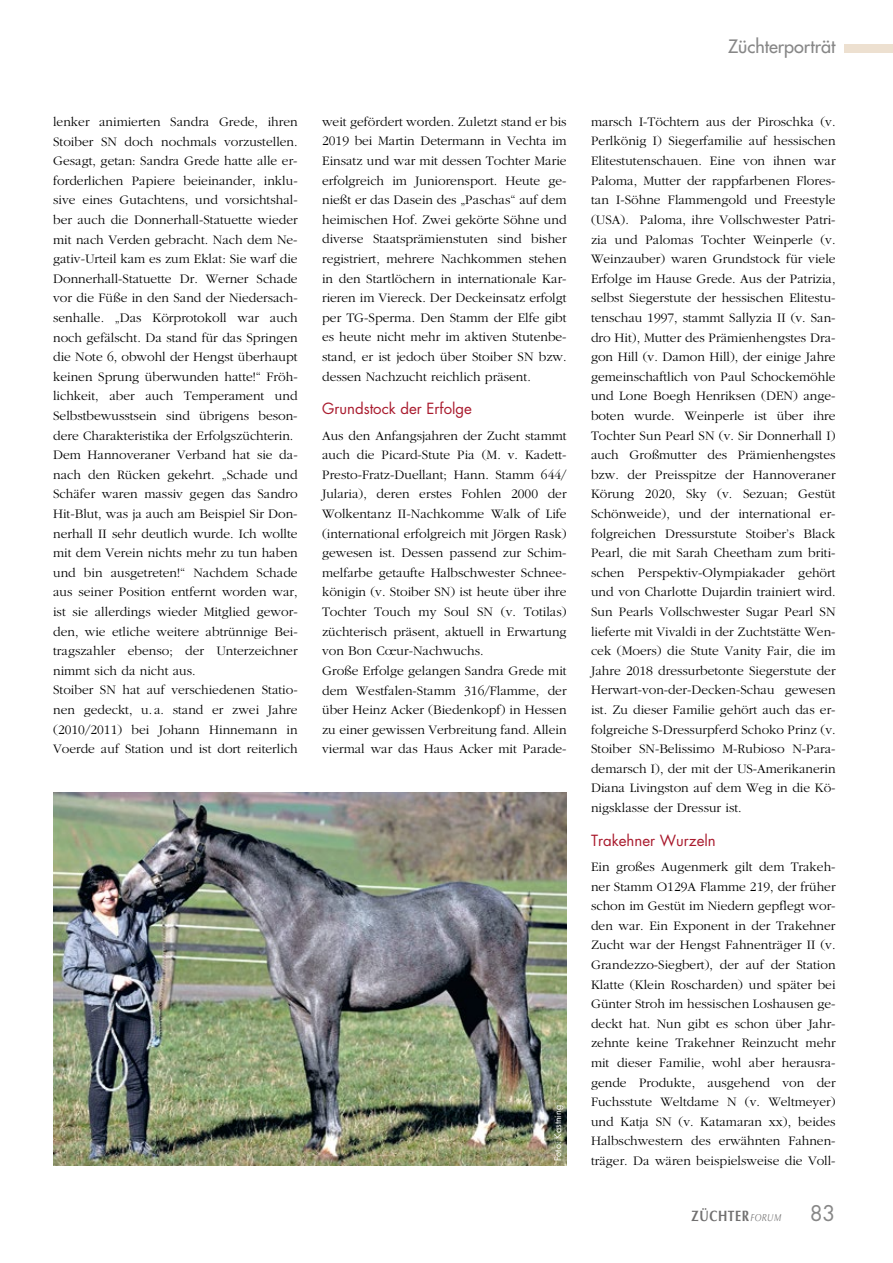
<style>
.page{position:relative;width:893px;height:1263px;background:#fff}
.page>*{position:absolute;margin:0;border:0;box-sizing:border-box;transform-origin:0 0}
.t1{font:21px "Futura Std";color:#878787}
.t2{font:500 18px "Futura Std";color:#878787}
.t3{font:15px "Futura Std";color:#a91a2d}
.t4{font:700 15px "Optima LT Std";letter-spacing:.05em;color:#706f6f;scale:.8 1}
.t5{font:300 13.5px/19.6px "ITC Garamond Std";color:#000;text-align:justify}
.t6{font:9px "Futura Std";color:#fff}
.s1{font-weight:400;font-style:italic;font-size:10.2px}
</style>
<div class="page">
<div style="left:844px;top:45px;width:49px;height:8px;background:#ede0d0"></div>
<img style="left:53px;top:792px;width:514px;height:373px">
<h2 class="t2" style="left:728px;top:35px;width:109px">Züchterporträt</h2>
<p class="t5" style="left:53px;top:112px;width:246px;text-align:left">lenker animierten Sandra Grede, ihren Stoiber SN doch nochmals vorzustellen.<br>Gesagt, getan: Sandra Grede hatte alle er&shy;forderlichen Papiere beieinander, inklu&shy;sive eines Gutachtens, und vorsichtshal&shy;ber auch die Donnerhall-Statuette wieder mit nach Verden gebracht. Nach dem Ne&shy;gativ-Urteil kam es zum Eklat: Sie warf die Donnerhall-Statuette Dr. Werner Schade vor die Füße in den Sand der Niedersach&shy;senhalle. „Das Körprotokoll war auch noch gefälscht. Da stand für das Springen die Note 6, obwohl der Hengst überhaupt keinen Sprung überwunden hatte!“ Fröh&shy;lichkeit, aber auch Temperament und Selbstbewusstsein sind übrigens beson&shy;dere Charakteristika der Erfolgszüchterin.<br>Dem Hannoveraner Verband hat sie da&shy;nach den Rücken gekehrt. „Schade und Schäfer waren massiv gegen das Sandro Hit-Blut, was ja auch am Beispiel Sir Don&shy;nerhall II sehr deutlich wurde. Ich wollte mit dem Verein nichts mehr zu tun haben und bin ausgetreten!“ Nachdem Schade aus seiner Position entfernt worden war, ist sie allerdings wieder Mitglied gewor&shy;den, wie etliche weitere abtrünnige Bei&shy;tragszahler ebenso; der Unterzeichner nimmt sich da nicht aus.<br>Stoiber SN hat auf verschiedenen Statio&shy;nen gedeckt, u. a. stand er zwei Jahre (2010/2011) bei Johann Hinnemann in Voerde auf Station und ist dort reiterlich</p>
<p class="t5" style="left:322px;top:112px;width:246px">weit gefördert worden. Zuletzt stand er bis 2019 bei Martin Determann in Vechta im Einsatz und war mit dessen Tochter Marie erfolgreich im Juniorensport. Heute ge&shy;nießt er das Dasein des „Paschas“ auf dem heimischen Hof. Zwei gekörte Söhne und diverse Staatsprämienstuten sind bisher registriert, mehrere Nachkommen stehen in den Startlöchern in internationale Kar&shy;rieren im Viereck. Der Deckeinsatz erfolgt per TG-Sperma. Den Stamm der Elfe gibt es heute nicht mehr im aktiven Stutenbe&shy;stand, er ist jedoch über Stoiber SN bzw. dessen Nachzucht reichlich präsent.</p>
<p class="t3" style="left:322px;top:399px;width:151px">Grundstock der Erfolge</p>
<p class="t5" style="left:322px;top:426px;width:246px;text-align:left">Aus den Anfangsjahren der Zucht stammt auch die Picard-Stute Pia (M. v. Kadett-Presto-Fratz-Duellant; Hann. Stamm 644/ Jularia), deren erstes Fohlen 2000 der Wolkentanz II-Nachkomme Walk of Life (international erfolgreich mit Jörgen Rask) gewesen ist. Dessen passend zur Schim&shy;melfarbe getaufte Halbschwester Schnee&shy;königin (v. Stoiber SN) ist heute über ihre Tochter Touch my Soul SN (v. Totilas) züchterisch präsent, aktuell in Erwartung von Bon Cœur-Nachwuchs.<br>Große Erfolge gelangen Sandra Grede mit dem Westfalen-Stamm 316/Flamme, der über Heinz Acker (Biedenkopf) in Hessen zu einer gewissen Verbreitung fand. Allein viermal war das Haus Acker mit Parade-</p>
<p class="t6" style="left:552px;top:1161px;width:57px;rotate:-90deg">Foto: Kastning</p>
<p class="t5" style="left:591px;top:112px;width:246px">marsch I-Töchtern aus der Piroschka (v.<br>Perlkönig I) Siegerfamilie auf hessischen Elitestutenschauen. Eine von ihnen war Paloma, Mutter der rappfarbenen Flores&shy;tan I-Söhne Flammengold und Freestyle (USA). Paloma, ihre Vollschwester Patri&shy;zia und Palomas Tochter Weinperle (v.<br>Weinzauber) waren Grundstock für viele Erfolge im Hause Grede. Aus der Patrizia, selbst Siegerstute der hessischen Elitestu&shy;tenschau 1997, stammt Sallyzia II (v. San&shy;dro Hit), Mutter des Prämienhengstes Dra&shy;gon Hill (v. Damon Hill), der einige Jahre gemeinschaftlich von Paul Schockemöhle und Lone Boegh Henriksen (DEN) ange&shy;boten wurde. Weinperle ist über ihre Tochter Sun Pearl SN (v. Sir Donnerhall I) auch Großmutter des Prämienhengstes bzw. der Preisspitze der Hannoveraner Körung 2020, Sky (v. Sezuan; Gestüt Schönweide), und der international er&shy;folgreichen Dressurstute Stoiber’s Black Pearl, die mit Sarah Cheetham zum briti&shy;schen Perspektiv-Olympiakader gehört und von Charlotte Dujardin trainiert wird.<br>Sun Pearls Vollschwester Sugar Pearl SN lieferte mit Vivaldi in der Zuchtstätte Wen&shy;cek (Moers) die Stute Vanity Fair, die im Jahre 2018 dressurbetonte Siegerstute der Herwart-von-der-Decken-Schau gewesen ist. Zu dieser Familie gehört auch das er&shy;folgreiche S-Dressurpferd Schoko Prinz (v.<br>Stoiber SN-Belissimo M-Rubioso N-Para&shy;demarsch I), der mit der US-Amerikanerin Diana Livingston auf dem Weg in die Kö&shy;nigsklasse der Dressur ist.</p>
<p class="t3" style="left:591px;top:830px;width:126px">Trakehner Wurzeln</p>
<p class="t5" style="left:591px;top:857px;width:246px">Ein großes Augenmerk gilt dem Trakeh&shy;ner Stamm O129A Flamme 219, der früher schon im Gestüt im Niedern gepflegt wor&shy;den war. Ein Exponent in der Trakehner Zucht war der Hengst Fahnenträger II (v.<br>Grandezzo-Siegbert), der auf der Station Klatte (Klein Roscharden) und später bei Günter Stroh im hessischen Loshausen ge&shy;deckt hat. Nun gibt es schon über Jahr&shy;zehnte keine Trakehner Reinzucht mehr mit dieser Familie, wohl aber herausra&shy;gende Produkte, ausgehend von der Fuchsstute Weltdame N (v. Weltmeyer) und Katja SN (v. Katamaran xx), beides Halbschwestern des erwähnten Fahnen&shy;träger. Da wären beispielsweise die Voll-</p>
<p class="t4" style="left:691px;top:1207px;width:114px">ZÜCHTER<span class="s1">FORUM</span></p>
<h1 class="t1" style="left:810px;top:1200px;width:27px">83</h1>
</div>
